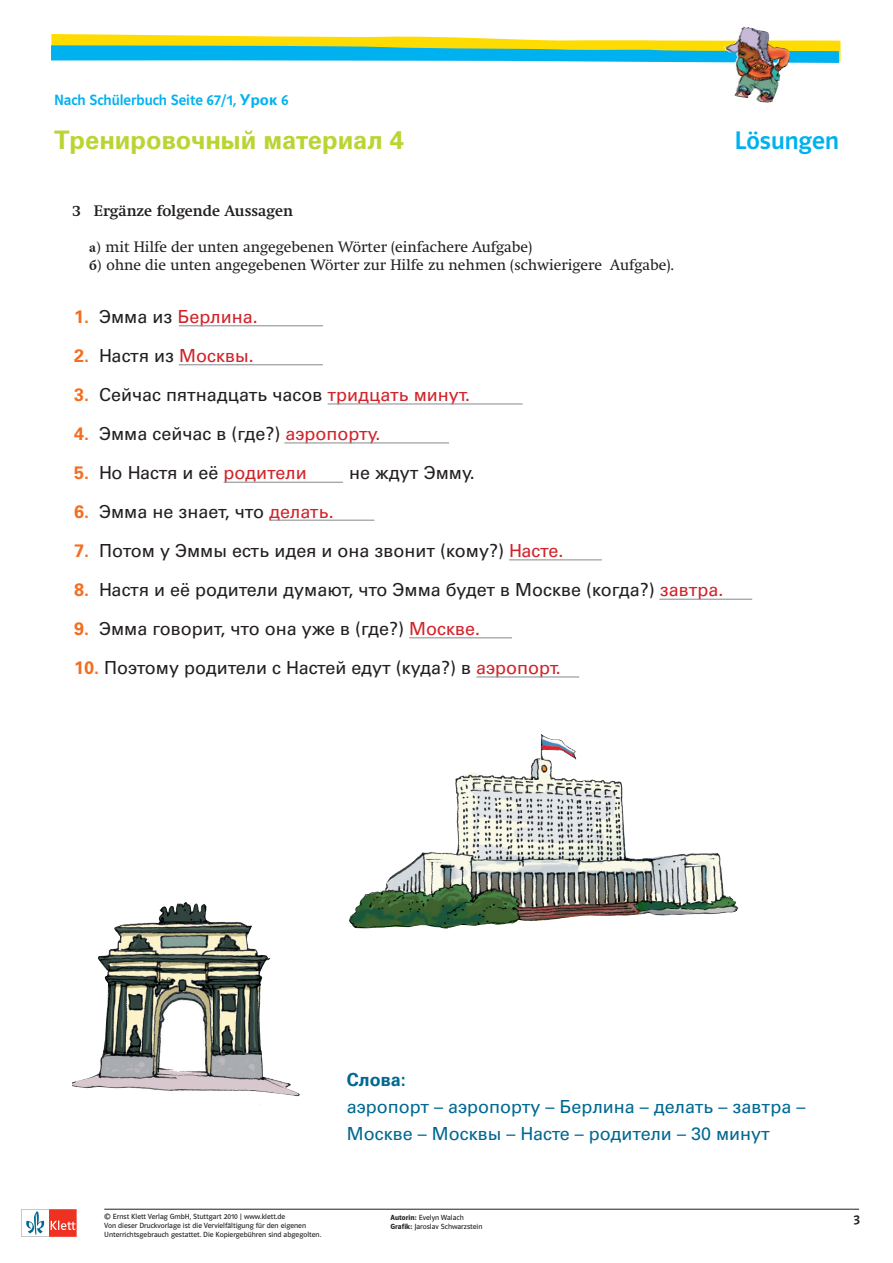
<style>
.page{position:relative;width:893px;height:1263px;background:#fff}
.page>*{position:absolute;margin:0;border:0;box-sizing:border-box;transform-origin:0 0}
.t1{font:700 25.5px "Univers Cyr";color:#bad432}
.t2{font:25.5px "Polo ST11 K Krftg";color:#00b1ef}
.t3{font:18px "Univers Cyr";color:#231f20}
.t4{font:18px/27px "Univers Cyr";color:#006991}
.t5{font:18px "Univers Cyr";color:#d1232a}
.t6{font:700 18px "Univers Cyr";color:#006991}
.t7{font:15px/18px "Klett Swift";color:#231f20}
.t8{font:15px "Polo ST11 K Krftg";color:#00b1ef}
.t9{font:700 15px "Klett Swift";color:#231f20}
.t10{font:13.5px "Polo ST11 K Krftg";color:#231f20}
.t11{font:7.5px/8.9px "Polo ST11 K Buch";color:#231f20}
.s1{font-family:"Univers Cyr";font-weight:700}
.s2{font-family:"Minion Cyr";font-weight:700}
.s3{font-weight:700;color:#f36e21}
.s4{color:#231f20}
.s5{color:#d1232a}
.s6{font-family:"Polo ST11 K Hfett"}
</style>
<div class="page">
<hr style="left:104px;top:1209px;width:755px;height:1px;background:#231f20">
<svg style="left:21px;top:1209px;width:56px;height:28px"></svg>
<svg style="left:51px;top:34px;width:790px;height:29px"></svg>
<img style="left:724px;top:26px;width:67px;height:77px">
<img style="left:349px;top:734px;width:389px;height:195px">
<img style="left:72px;top:902px;width:228px;height:195px">
<hr style="left:179px;top:325px;width:144px;height:1px;background:#939598">
<hr style="left:179px;top:364px;width:144px;height:1px;background:#939598">
<hr style="left:328px;top:403px;width:195px;height:1px;background:#939598">
<hr style="left:284px;top:442px;width:165px;height:1px;background:#939598">
<hr style="left:224px;top:482px;width:119px;height:1px;background:#939598">
<hr style="left:270px;top:520px;width:104px;height:1px;background:#939598">
<hr style="left:509px;top:559px;width:93px;height:1px;background:#939598">
<hr style="left:659px;top:599px;width:93px;height:1px;background:#939598">
<hr style="left:409px;top:637px;width:103px;height:1px;background:#939598">
<hr style="left:476px;top:676px;width:103px;height:1px;background:#939598">
<p class="t8" style="left:54px;top:92px;width:236px">Nach Schülerbuch Seite 67/1, <span class="s1">Урок</span> 6</p>
<h1 class="t1" style="left:54px;top:125px;width:352px">Тренировочный материал 4</h1>
<h1 class="t2" style="left:734px;top:126px;width:106px">Lösungen</h1>
<p class="t9" style="left:72px;top:202px;width:222px">3 Ergänze folgende Aussagen</p>
<p class="t7" style="left:89px;top:238px;width:587px"><span class="s2">а)</span> mit Hilfe der unten angegebenen Wörter (einfachere Aufgabe)<br><span class="s2">б)</span> ohne die unten angegebenen Wörter zur Hilfe zu nehmen (schwierigere Aufgabe).</p>
<p class="t5" style="left:74px;top:306px;width:185px"><span class="s3">1.</span> <span class="s4">Эмма из</span> Берлина.</p>
<p class="t3" style="left:74px;top:345px;width:181px"><span class="s3">2.</span> Настя из <span class="s5">Москвы.</span></p>
<p class="t3" style="left:74px;top:384px;width:397px"><span class="s3">3.</span> Сейчас пятнадцать часов <span class="s5">тридцать минут.</span></p>
<p class="t3" style="left:74px;top:423px;width:308px"><span class="s3">4.</span> Эмма сейчас в (где?) <span class="s5">аэропорту.</span></p>
<p class="t3" style="left:74px;top:462px;width:234px"><span class="s3">5.</span> Но Настя и её <span class="s5">родители</span></p>
<p class="t3" style="left:349px;top:462px;width:127px">не ждут Эмму.</p>
<p class="t3" style="left:74px;top:501px;width:261px"><span class="s3">6.</span> Эмма не знает, что <span class="s5">делать.</span></p>
<p class="t3" style="left:74px;top:540px;width:491px"><span class="s3">7.</span> Потом у Эммы есть идея и она звонит (кому?) <span class="s5">Насте.</span></p>
<p class="t3" style="left:74px;top:579px;width:651px"><span class="s3">8.</span> Настя и её родители думают, что Эмма будет в Москве (когда?) <span class="s5">завтра.</span></p>
<p class="t3" style="left:74px;top:618px;width:408px"><span class="s3">9.</span> Эмма говорит, что она уже в (где?) <span class="s5">Москве.</span></p>
<p class="t3" style="left:74px;top:657px;width:488px"><span class="s3">10.</span> Поэтому родители с Настей едут (куда?) в <span class="s5">аэропорт.</span></p>
<p class="t6" style="left:347px;top:1069px;width:60px">Слова:</p>
<p class="t4" style="left:347px;top:1093px;width:460px">аэропорт – аэропорту – Берлина – делать – завтра –<br>Москве – Москвы – Насте – родители – 30 минут</p>
<p class="t11" style="left:104px;top:1212px;width:218px">© Ernst Klett Verlag GmbH, Stuttgart 2010 | www.klett.de<br>Von dieser Druckvorlage ist die Vervielfältigung für den eigenen<br>Unterrichtsgebrauch gestattet. Die Kopiergebühren sind abgegolten.</p>
<p class="t11" style="left:391px;top:1213px;width:93px"><span class="s6">Autorin:</span> Evelyn Walach<br><span class="s6">Grafik:</span> Jaroslav Schwarzstein</p>
<p class="t10" style="left:853px;top:1212px;width:8px">3</p>
</div>
